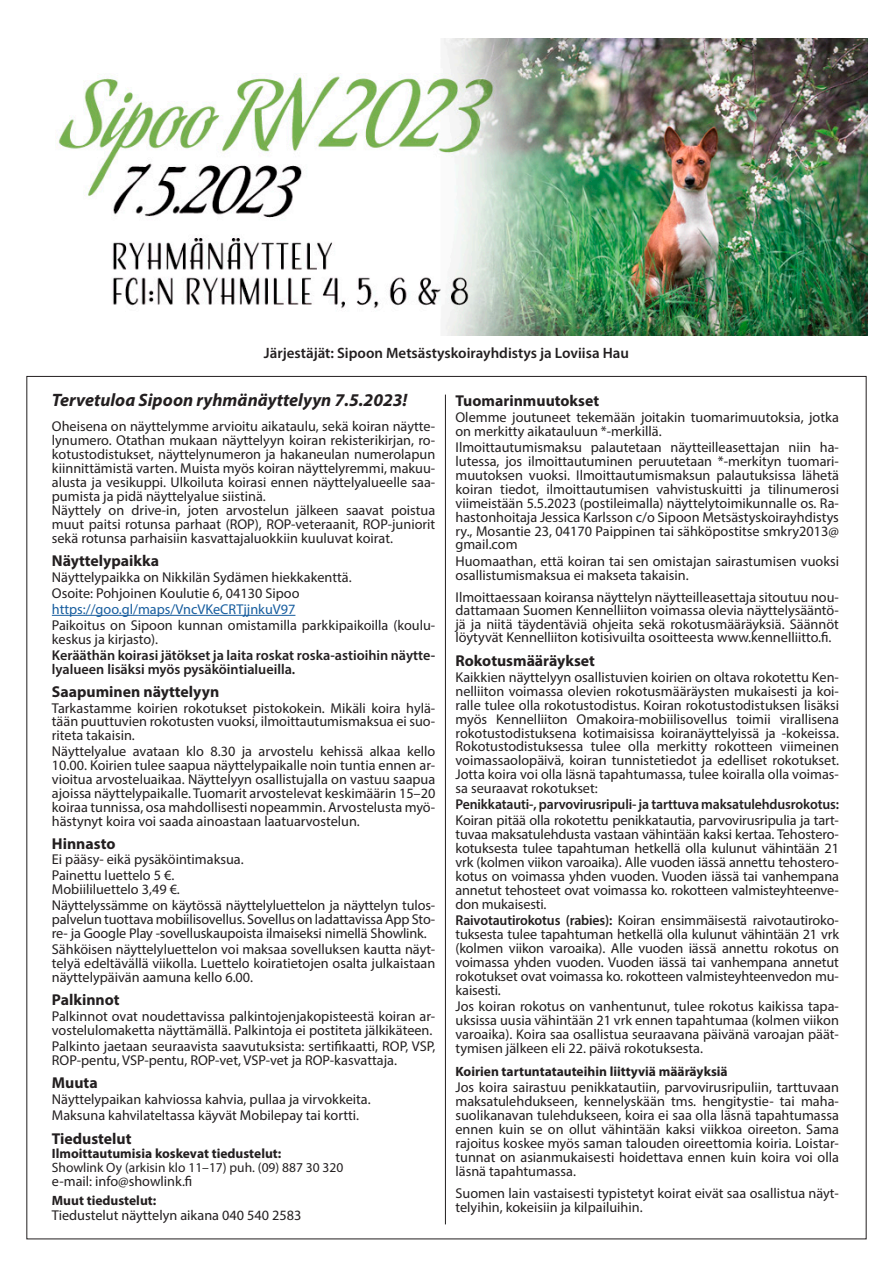
<style>
.page{position:relative;width:893px;height:1263px;background:#fff}
.page>*{position:absolute;margin:0;border:0;box-sizing:border-box;transform-origin:0 0}
.Otsikko_1{font:italic 700 18px "Myriad Pro";color:#231f20}
.otsikko_2{font:700 15.75px "Myriad Pro";color:#231f20}
.aikis_perus{font:600 15px "Myriad Pro";color:#231f20}
.leipis{font:14.25px/14px "Myriad Pro";color:#231f20;text-align:justify}
.leipis-2{font:600 14.25px/14px "Myriad Pro";letter-spacing:-.005em;color:#231f20}
.leipis-3{font:14.25px "Myriad Pro";color:#175d9e}
.aikis_kehä{font:700 13.5px "Myriad Pro";color:#231f20}
.aikis_perus-2{font:13.5px "Myriad Pro";color:#231f20}
.aikis_otsikko{font:700 13.5px "Myriad Pro";color:#231f20}
.s1{font-weight:600}
</style>
<div class="page">
<hr style="left:445px;top:395px;width:1px;height:829px;background:#231f20">
<hr style="left:52px;top:615px;width:243px;height:1px;background:#175d9e">
<img style="left:58px;top:38px;width:809px;height:298px">
<p class="aikis_perus" style="left:264px;top:343px;width:367px">Järjestäjät: Sipoon Metsästyskoirayhdistys ja Loviisa Hau</p>
<p class="Otsikko_1" style="left:52px;top:389px;width:357px">Tervetuloa Sipoon ryhmänäyttelyyn 7.5.2023!</p>
<p class="leipis" style="left:52px;top:419px;width:385px">Oheisena on näyttelymme arvioitu aikataulu, sekä koiran näytte&shy;lynumero. Otathan mukaan näyttelyyn koiran rekisterikirjan, ro&shy;kotustodistukset, näyttelynumeron ja hakaneulan numerolapun kiinnittämistä varten. Muista myös koiran näyttelyremmi, makuu&shy;alusta ja vesikuppi. Ulkoiluta koirasi ennen näyttelyalueelle saa&shy;pumista ja pidä näyttelyalue siistinä.</p>
<p class="leipis" style="left:52px;top:503px;width:385px">Näyttely on drive-in, joten arvostelun jälkeen saavat poistua muut paitsi rotunsa parhaat (ROP), ROP-veteraanit, ROP-juniorit sekä rotunsa parhaisiin kasvattajaluokkiin kuuluvat koirat.</p>
<p class="otsikko_2" style="left:52px;top:550px;width:109px">Näyttelypaikka</p>
<p class="leipis" style="left:52px;top:570px;width:301px">Näyttelypaikka on Nikkilän Sydämen hiekkakenttä.</p>
<p class="leipis" style="left:52px;top:586px;width:249px">Osoite: Pohjoinen Koulutie 6, 04130 Sipoo</p>
<p class="leipis-3" style="left:52px;top:600px;width:245px">https://goo.gl/maps/VncVKeCRTjjnkuV97</p>
<p class="leipis" style="left:52px;top:618px;width:385px">Paikoitus on Sipoon kunnan omistamilla parkkipaikoilla (koulu&shy;keskus ja kirjasto).</p>
<p class="leipis-2" style="left:52px;top:648px;width:385px">Kerääthän koirasi jätökset ja laita roskat roska-astioihin näytte&shy;lyalueen lisäksi myös pysäköintialueilla.</p>
<p class="otsikko_2" style="left:52px;top:681px;width:169px">Saapuminen näyttelyyn</p>
<p class="leipis" style="left:52px;top:701px;width:385px;line-height:13.5px">Tarkastamme koirien rokotukset pistokokein. Mikäli koira hylä&shy;tään puuttuvien rokotusten vuoksi, ilmoittautumismaksua ei suo&shy;riteta takaisin.</p>
<p class="leipis" style="left:52px;top:744px;width:385px">Näyttelyalue avataan klo 8.30 ja arvostelu kehissä alkaa kello 10.00. Koirien tulee saapua näyttelypaikalle noin tuntia ennen ar&shy;vioitua arvosteluaikaa. Näyttelyyn osallistujalla on vastuu saapua ajoissa näyttelypaikalle. Tuomarit arvostelevat keskimäärin 15–20 koiraa tunnissa, osa mahdollisesti nopeammin. Arvostelusta myö&shy;hästynyt koira voi saada ainoastaan laatuarvostelun.</p>
<p class="otsikko_2" style="left:52px;top:833px;width:65px">Hinnasto</p>
<p class="leipis" style="left:52px;top:852px;width:193px">Ei pääsy- eikä pysäköintimaksua.</p>
<p class="leipis" style="left:52px;top:868px;width:124px">Painettu luettelo 5 €.</p>
<p class="leipis" style="left:52px;top:882px;width:130px">Mobiililuettelo 3,49 €.</p>
<p class="leipis" style="left:52px;top:898px;width:385px">Näyttelyssämme on käytössä näyttelyluettelon ja näyttelyn tulos&shy;palvelun tuottava mobiilisovellus. Sovellus on ladattavissa App Sto&shy;re- ja Google Play -sovelluskaupoista ilmaiseksi nimellä Showlink.</p>
<p class="leipis" style="left:52px;top:942px;width:385px">Sähköisen näyttelyluettelon voi maksaa sovelluksen kautta näyt&shy;telyä edeltävällä viikolla. Luettelo koiratietojen osalta julkaistaan näyttelypäivän aamuna kello 6.00.</p>
<p class="otsikko_2" style="left:52px;top:989px;width:69px">Palkinnot</p>
<p class="leipis" style="left:52px;top:1009px;width:385px">Palkinnot ovat noudettavissa palkintojenjakopisteestä koiran ar&shy;vostelulomaketta näyttämällä. Palkintoja ei postiteta jälkikäteen.</p>
<p class="leipis" style="left:52px;top:1039px;width:385px">Palkinto jaetaan seuraavista saavutuksista: sertifikaatti, ROP, VSP,<br>ROP-pentu, VSP-pentu, ROP-vet, VSP-vet ja ROP-kasvattaja.</p>
<p class="otsikko_2" style="left:52px;top:1073px;width:47px">Muuta</p>
<p class="leipis" style="left:52px;top:1092px;width:320px">Näyttelypaikan kahviossa kahvia, pullaa ja virvokkeita.</p>
<p class="leipis" style="left:52px;top:1108px;width:309px">Maksuna kahvilateltassa käyvät Mobilepay tai kortti.</p>
<p class="otsikko_2" style="left:52px;top:1128px;width:81px">Tiedustelut</p>
<p class="aikis_otsikko" style="left:52px;top:1144px;width:231px">Ilmoittautumisia koskevat tiedustelut:</p>
<p class="aikis_perus-2" style="left:52px;top:1159px;width:293px">Showlink Oy (arkisin klo 11–17) puh. (09) 887 30 320</p>
<p class="leipis" style="left:52px;top:1174px;width:142px">e-mail: info@showlink.fi</p>
<p class="aikis_kehä" style="left:52px;top:1191px;width:106px">Muut tiedustelut:</p>
<p class="leipis" style="left:52px;top:1207px;width:251px">Tiedustelut näyttelyn aikana 040 540 2583</p>
<p class="otsikko_2" style="left:455px;top:390px;width:145px">Tuomarinmuutokset</p>
<p class="leipis" style="left:455px;top:410px;width:385px">Olemme joutuneet tekemään joitakin tuomarimuutoksia, jotka on merkitty aikatauluun *-merkillä.</p>
<p class="leipis" style="left:455px;top:440px;width:385px">Ilmoittautumismaksu palautetaan näytteilleasettajan niin ha&shy;lutessa, jos ilmoittautuminen peruutetaan *-merkityn tuomari&shy;muutoksen vuoksi. Ilmoittautumismaksun palautuksissa lähetä koiran tiedot, ilmoittautumisen vahvistuskuitti ja tilinumerosi viimeistään 5.5.2023 (postileimalla) näyttelytoimikunnalle os. Ra&shy;hastonhoitaja Jessica Karlsson c/o Sipoon Metsästyskoirayhdistys ry., Mosantie 23, 04170 Paippinen tai sähköpostitse smkry2013@ gmail.com</p>
<p class="leipis" style="left:455px;top:554px;width:385px">Huomaathan, että koiran tai sen omistajan sairastumisen vuoksi osallistumismaksua ei makseta takaisin.</p>
<p class="leipis" style="left:455px;top:590px;width:385px">Ilmoittaessaan koiransa näyttelyn näytteilleasettaja sitoutuu nou&shy;dattamaan Suomen Kennelliiton voimassa olevia näyttelysääntö&shy;jä ja niitä täydentäviä ohjeita sekä rokotusmääräyksiä. Säännöt löytyvät Kennelliiton kotisivuilta osoitteesta www.kennelliitto.fi.</p>
<p class="otsikko_2" style="left:455px;top:650px;width:141px">Rokotusmääräykset</p>
<p class="leipis" style="left:455px;top:670px;width:385px">Kaikkien näyttelyyn osallistuvien koirien on oltava rokotettu Ken&shy;nelliiton voimassa olevien rokotusmääräysten mukaisesti ja koi&shy;ralle tulee olla rokotustodistus. Koiran rokotustodistuksen lisäksi myös Kennelliiton Omakoira-mobiilisovellus toimii virallisena rokotustodistuksena kotimaisissa koiranäyttelyissä ja -kokeissa.<br>Rokotustodistuksessa tulee olla merkitty rokotteen viimeinen voimassaolopäivä, koiran tunnistetiedot ja edelliset rokotukset.<br>Jotta koira voi olla läsnä tapahtumassa, tulee koiralla olla voimas&shy;sa seuraavat rokotukset:</p>
<p class="leipis-2" style="left:455px;top:797px;width:385px">Penikkatauti-, parvovirusripuli- ja tarttuva maksatulehdusrokotus:</p>
<p class="leipis" style="left:455px;top:813px;width:385px">Koiran pitää olla rokotettu penikkatautia, parvovirusripulia ja tart&shy;tuvaa maksatulehdusta vastaan vähintään kaksi kertaa. Tehostero&shy;kotuksesta tulee tapahtuman hetkellä olla kulunut vähintään 21 vrk (kolmen viikon varoaika). Alle vuoden iässä annettu tehostero&shy;kotus on voimassa yhden vuoden. Vuoden iässä tai vanhempana annetut tehosteet ovat voimassa ko. rokotteen valmisteyhteenve&shy;don mukaisesti.</p>
<p class="leipis" style="left:455px;top:913px;width:385px"><span class="s1">Raivotautirokotus (rabies):</span> Koiran ensimmäisestä raivotautiroko&shy;tuksesta tulee tapahtuman hetkellä olla kulunut vähintään 21 vrk (kolmen viikon varoaika). Alle vuoden iässä annettu rokotus on voimassa yhden vuoden. Vuoden iässä tai vanhempana annetut rokotukset ovat voimassa ko. rokotteen valmisteyhteenvedon mu&shy;kaisesti.</p>
<p class="leipis" style="left:455px;top:999px;width:385px">Jos koiran rokotus on vanhentunut, tulee rokotus kaikissa tapa&shy;uksissa uusia vähintään 21 vrk ennen tapahtumaa (kolmen viikon varoaika). Koira saa osallistua seuraavana päivänä varoajan päät&shy;tymisen jälkeen eli 22. päivä rokotuksesta.</p>
<p class="aikis_kehä" style="left:455px;top:1062px;width:274px">Koirien tartuntatauteihin liittyviä määräyksiä</p>
<p class="leipis" style="left:455px;top:1080px;width:385px">Jos koira sairastuu penikkatautiin, parvovirusripuliin, tarttuvaan maksatulehdukseen, kennelyskään tms. hengitystie- tai maha&shy;suolikanavan tulehdukseen, koira ei saa olla läsnä tapahtumassa ennen kuin se on ollut vähintään kaksi viikkoa oireeton. Sama rajoitus koskee myös saman talouden oireettomia koiria. Loistar&shy;tunnat on asianmukaisesti hoidettava ennen kuin koira voi olla läsnä tapahtumassa.</p>
<p class="leipis" style="left:455px;top:1186px;width:385px">Suomen lain vastaisesti typistetyt koirat eivät saa osallistua näyt&shy;telyihin, kokeisiin ja kilpailuihin.</p>
</div>
